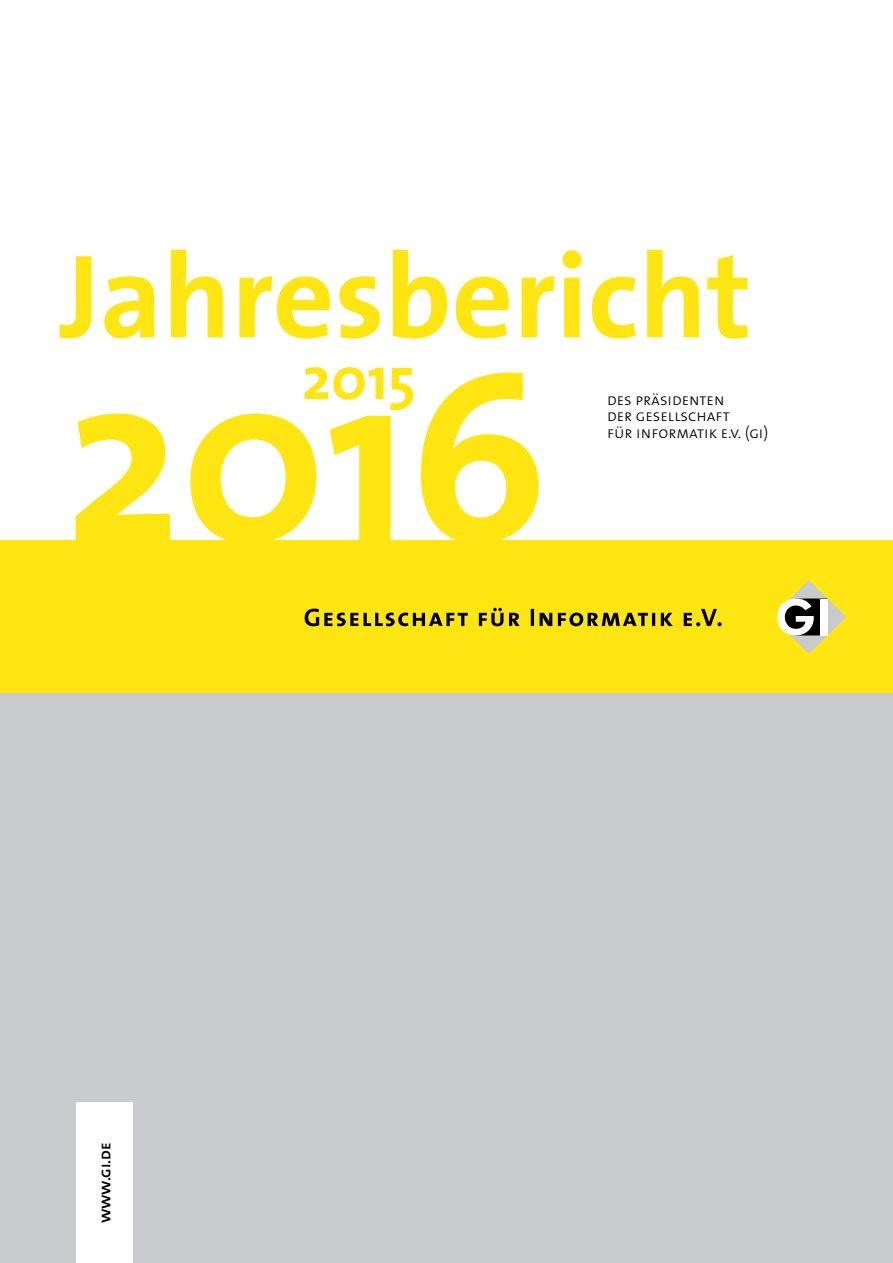
<style>
.page{position:relative;width:893px;height:1263px;background:#fff}
.page>*{position:absolute;margin:0;border:0;box-sizing:border-box;transform-origin:0 0}
.t1{font:700 240px "The Sans Os F";color:#ffe512}
.t2{font:700 120px "The Sans Os F";color:#ffe512}
.t3{font:700 60px "The Sans Os F";color:#ffe512}
.t4{font:300 16.5px/16.5px "The Sans Os F";color:#000}
.t5{font:600 16.5px "The Sans Os F";color:#000}
</style>
<div class="page">
<div style="left:0;top:540px;width:893px;height:154px;background:#ffe512"></div>
<div style="left:0;top:694px;width:893px;height:569px;background:#c9cacc"></div>
<svg style="left:305px;top:608px;width:417px;height:18px"></svg>
<div style="left:76px;top:1103px;width:57px;height:160px;background:#fff"></div>
<svg style="left:777px;top:580px;width:69px;height:74px"></svg>
<h2 class="t2" style="left:60px;top:220px;width:694px">Jahresbericht</h2>
<h1 class="t1" style="left:65px;top:306px;width:484px">2016</h1>
<h3 class="t3" style="left:302px;top:340px;width:115px">2015</h3>
<p class="t4" style="left:607px;top:391px;width:163px">des präsidenten<br>der gesellschaft<br>für informatik e.v. (gi)</p>
<p class="t5" style="left:94px;top:1223px;width:82px;rotate:-90deg">www.gi.de</p>
</div>
